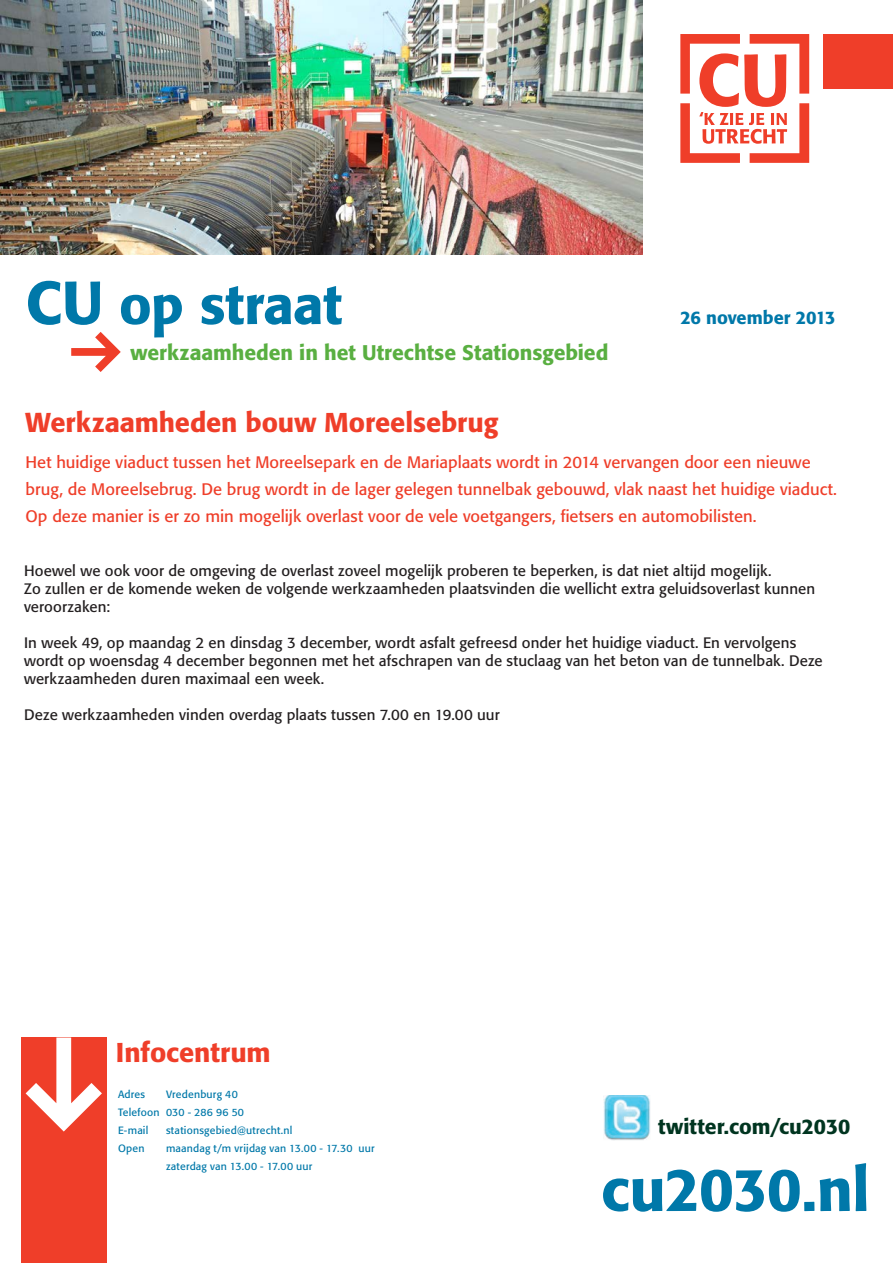
<style>
.page{position:relative;width:893px;height:1263px;background:#fff}
.page>*{position:absolute;margin:0;border:0;box-sizing:border-box;transform-origin:0 0}
.t1{font:500 60px "Formata BQ";letter-spacing:-.015em;color:#0078a9}
.t2{font:500 54px "Formata BQ";letter-spacing:-.005em;color:#0078a9}
.Intro{font:500 27px "Formata BQ";letter-spacing:-.005em;color:#ef3e29}
.Kop1{font:500 27px "Formata BQ";color:#ef3e29}
.t3{font:500 21px "Formata BQ";color:#59af41}
.Intro-2{font:500 21px "Formata BQ";color:#003520}
.t4{font:500 18px "Formata BQ";letter-spacing:-.005em;color:#0078a9}
.Intro-3{font:16.5px/27px "Formata BQ";color:#ef3e29}
.Platte_Tekst{font:15px/18px "Formata BQ";letter-spacing:.005em;color:#231f20}
.Platte_Tekst_kleiner{font:10.5px/18px "Formata BQ";letter-spacing:.02em;color:#0078a9}
.s1{font-size:60px}
</style>
<div class="page">
<svg style="left:680px;top:34px;width:129px;height:129px"></svg>
<div style="left:823px;top:34px;width:70px;height:55px;background:#ef3e29"></div>
<div style="left:21px;top:1037px;width:85px;height:226px;background:#ef3e29"></div>
<svg style="left:26px;top:1037px;width:76px;height:94px"></svg>
<svg style="left:71px;top:332px;width:50px;height:40px"></svg>
<img style="left:604px;top:1095px;width:46px;height:45px">
<img style="left:0;top:0;width:642px;height:254px">
<p class="t2" style="left:25px;top:272px;width:318px"><span class="s1">CU</span> op straat</p>
<p class="t3" style="left:130px;top:340px;width:480px">werkzaamheden in het Utrechtse Stationsgebied</p>
<p class="t4" style="left:680px;top:307px;width:157px">26 november 2013</p>
<p class="Intro" style="left:26px;top:406px;width:474px">Werkzaamheden bouw Moreelsebrug</p>
<p class="Intro-3" style="left:26px;top:449px;width:813px">Het huidige viaduct tussen het Moreelsepark en de Mariaplaats wordt in 2014 vervangen door een nieuwe brug, de Moreelsebrug. De brug wordt in de lager gelegen tunnelbak gebouwd, vlak naast het huidige viaduct.<br>Op deze manier is er zo min mogelijk overlast voor de vele voetgangers, fietsers en automobilisten.</p>
<p class="Platte_Tekst" style="left:24px;top:562px;width:749px">Hoewel we ook voor de omgeving de overlast zoveel mogelijk proberen te beperken, is dat niet altijd mogelijk.</p>
<p class="Platte_Tekst" style="left:24px;top:580px;width:792px">Zo zullen er de komende weken de volgende werkzaamheden plaatsvinden die wellicht extra geluidsoverlast kunnen veroorzaken:</p>
<p class="Platte_Tekst" style="left:24px;top:634px;width:800px">In week 49, op maandag 2 en dinsdag 3 december, wordt asfalt gefreesd onder het huidige viaduct. En vervolgens wordt op woensdag 4 december begonnen met het afschrapen van de stuclaag van het beton van de tunnelbak. Deze werkzaamheden duren maximaal een week.</p>
<p class="Platte_Tekst" style="left:24px;top:706px;width:477px">Deze werkzaamheden vinden overdag plaats tussen 7.00 en 19.00 uur</p>
<p class="Kop1" style="left:116px;top:1036px;width:156px">Infocentrum</p>
<p class="Platte_Tekst_kleiner" style="left:118px;top:1085px;width:29px">Adres</p>
<p class="Platte_Tekst_kleiner" style="left:166px;top:1085px;width:73px">Vredenburg 40</p>
<p class="Platte_Tekst_kleiner" style="left:118px;top:1103px;width:128px">Telefoon 030 - 286 96 50</p>
<p class="Platte_Tekst_kleiner" style="left:118px;top:1121px;width:32px">E-mail</p>
<p class="Platte_Tekst_kleiner" style="left:166px;top:1121px;width:128px">stationsgebied@utrecht.nl</p>
<p class="Platte_Tekst_kleiner" style="left:118px;top:1139px;width:28px">Open</p>
<p class="Platte_Tekst_kleiner" style="left:166px;top:1139px;width:210px">maandag t/m vrijdag van 13.00 - 17.30 uur zaterdag van 13.00 - 17.00 uur</p>
<p class="Intro-2" style="left:658px;top:1114px;width:194px">twitter.com/cu2030</p>
<p class="t1" style="left:601px;top:1153px;width:270px">cu2030.nl</p>
</div>
